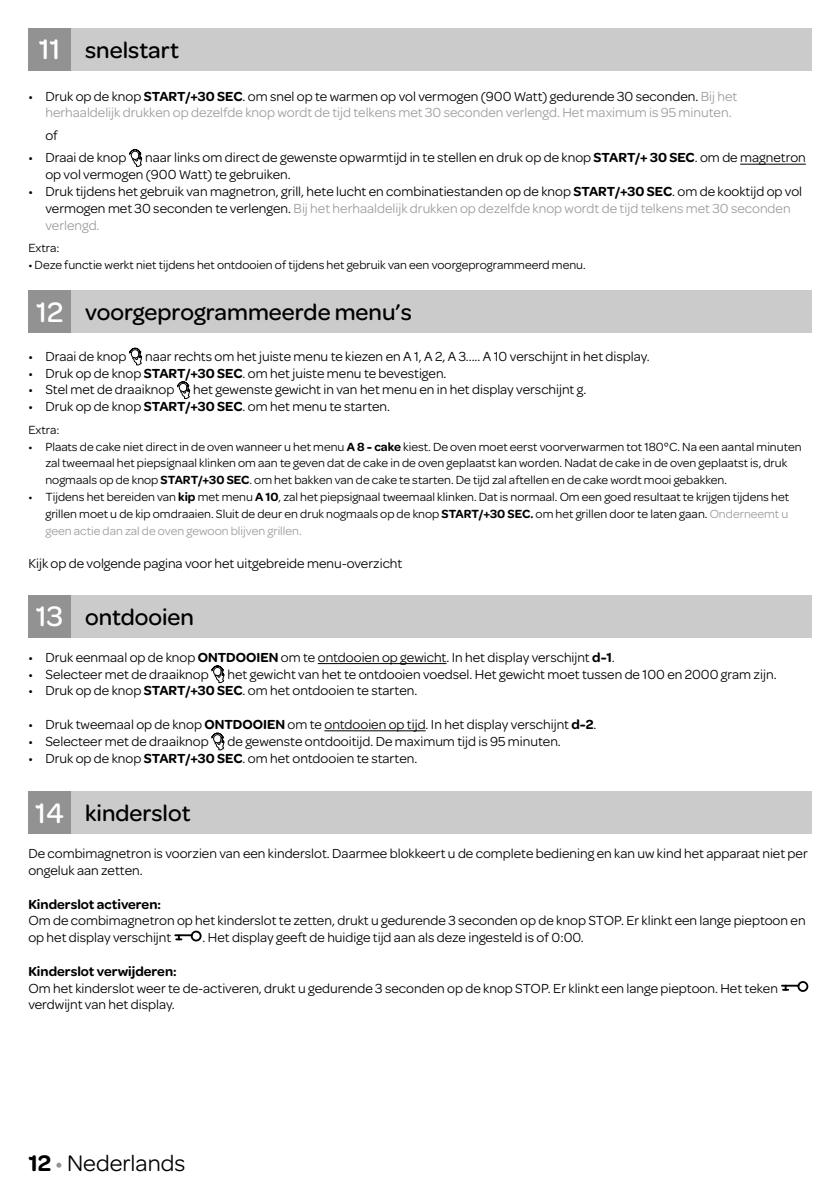
<style>
.page{position:relative;width:840px;height:1191px;background:#fff}
.page>*{position:absolute;margin:0;border:0;box-sizing:border-box;transform-origin:0 0}
.t1{font:500 24px "Omnes";color:#000}
.t2{font:24px "Omnes";color:#000}
.t3{font:14px/16.8px "Omnes";color:#000}
.t4{font:14px/16.8px "Omnes";color:#9d9d9c}
.t5{font:600 14px "Omnes";color:#000}
.t6{font:12.6px/16.8px "Omnes";color:#000}
.s1{font-size:30px;color:#fff}
.s2{color:#000}
.s3{font-weight:600;color:#000}
.s4{font-weight:600}
.s5{color:#9d9d9c}
.s6{color:#929292}
</style>
<div class="page">
<div style="left:57px;top:28px;width:754px;height:43px;background:#cbcbcb"></div>
<div style="left:28px;top:28px;width:43px;height:43px;background:#929292"></div>
<hr style="left:739px;top:164px;width:66px;height:1px;background:#000">
<svg style="left:129px;top:149px;width:13px;height:18px"></svg>
<div style="left:57px;top:291px;width:754px;height:42px;background:#cbcbcb"></div>
<div style="left:28px;top:291px;width:43px;height:42px;background:#929292"></div>
<svg style="left:129px;top:348px;width:13px;height:18px"></svg>
<svg style="left:177px;top:381px;width:13px;height:18px"></svg>
<div style="left:57px;top:595px;width:754px;height:43px;background:#cbcbcb"></div>
<div style="left:28px;top:595px;width:43px;height:43px;background:#929292"></div>
<hr style="left:317px;top:663px;width:129px;height:1px;background:#000">
<hr style="left:324px;top:730px;width:101px;height:1px;background:#000">
<svg style="left:211px;top:665px;width:13px;height:18px"></svg>
<svg style="left:211px;top:733px;width:13px;height:18px"></svg>
<div style="left:57px;top:791px;width:754px;height:43px;background:#cbcbcb"></div>
<div style="left:28px;top:791px;width:43px;height:43px;background:#929292"></div>
<svg style="left:174px;top:930px;width:28px;height:12px"></svg>
<svg style="left:781px;top:981px;width:27px;height:11px"></svg>
<h1 class="t1" style="left:39px;top:33px;width:142px"><span class="s1">11</span> snelstart</h1>
<p class="t4" style="left:45px;top:87px;width:693px;text-indent:-17px"><span class="s2">• Druk op de knop</span> <span class="s3">START/+30 SEC</span><span class="s2">. om snel op te warmen op vol vermogen (900 Watt) gedurende 30 seconden.</span> Bij het herhaaldelijk drukken op dezelfde knop wordt de tijd telkens met 30 seconden verlengd. Het maximum is 95 minuten.</p>
<p class="t3" style="left:45px;top:126px;width:14px">of</p>
<p class="t3" style="left:28px;top:148px;width:99px">• Draai de knop</p>
<p class="t3" style="left:45px;top:148px;width:761px;text-indent:100px">naar links om direct de gewenste opwarmtijd in te stellen en druk op de knop <span class="s4">START/+ 30 SEC</span>. om de magnetron op vol vermogen (900 Watt) te gebruiken.</p>
<p class="t3" style="left:45px;top:182px;width:757px;text-indent:-17px">• Druk tijdens het gebruik van magnetron, grill, hete lucht en combinatiestanden op de knop <span class="s4">START/+30 SEC</span>. om de kooktijd op vol vermogen met 30 seconden te verlengen. <span class="s5">Bij het herhaaldelijk drukken op dezelfde knop wordt de tijd telkens met 30 seconden verlengd.</span></p>
<p class="t6" style="left:28px;top:239px;width:33px">Extra:</p>
<p class="t6" style="left:28px;top:255px;width:558px">• Deze functie werkt niet tijdens het ontdooien of tijdens het gebruik van een voorgeprogrammeerd menu.</p>
<h1 class="t1" style="left:36px;top:296px;width:377px"><span class="s1">12</span> voorgeprogrammeerde menu’s</h1>
<p class="t3" style="left:28px;top:347px;width:99px">• Draai de knop</p>
<p class="t3" style="left:145px;top:347px;width:505px">naar rechts om het juiste menu te kiezen en A 1, A 2, A 3..... A 10 verschijnt in het display.</p>
<p class="t3" style="left:28px;top:364px;width:419px">• Druk op de knop <span class="s4">START/+30 SEC</span>. om het juiste menu te bevestigen.</p>
<p class="t3" style="left:28px;top:380px;width:147px">• Stel met de draaiknop</p>
<p class="t3" style="left:193px;top:380px;width:394px">het gewenste gewicht in van het menu en in het display verschijnt g.</p>
<p class="t3" style="left:28px;top:397px;width:363px">• Druk op de knop <span class="s4">START/+30 SEC</span>. om het menu te starten.</p>
<p class="t6" style="left:28px;top:420px;width:33px">Extra:</p>
<p class="t6" style="left:45px;top:437px;width:757px;text-indent:-17px">• Plaats de cake niet direct in de oven wanneer u het menu <span class="s4">A 8 - cake</span> kiest. De oven moet eerst voorverwarmen tot 180°C. Na een aantal minuten zal tweemaal het piepsignaal klinken om aan te geven dat de cake in de oven geplaatst kan worden. Nadat de cake in de oven geplaatst is, druk nogmaals op de knop <span class="s4">START/+30 SEC</span>. om het bakken van de cake te starten. De tijd zal aftellen en de cake wordt mooi gebakken.</p>
<p class="t6" style="left:45px;top:487px;width:744px;text-align:justify;text-indent:-17px">• Tijdens het bereiden van <span class="s4">kip</span> met menu <span class="s4">A 10</span>, zal het piepsignaal tweemaal klinken. Dat is normaal. Om een goed resultaat te krijgen tijdens het grillen moet u de kip omdraaien. Sluit de deur en druk nogmaals op de knop <span class="s4">START/+30 SEC.</span> om het grillen door te laten gaan. <span class="s5">Onderneemt u geen actie dan zal de oven gewoon blijven grillen.</span></p>
<p class="t3" style="left:28px;top:554px;width:375px">Kijk op de volgende pagina voor het uitgebreide menu-overzicht</p>
<h1 class="t1" style="left:36px;top:600px;width:159px"><span class="s1">13</span> ontdooien</h1>
<p class="t3" style="left:28px;top:648px;width:587px">• Druk eenmaal op de knop <span class="s4">ONTDOOIEN</span> om te ontdooien op gewicht. In het display verschijnt <span class="s4">d-1</span>.</p>
<p class="t3" style="left:28px;top:664px;width:182px">• Selecteer met de draaiknop</p>
<p class="t3" style="left:227px;top:664px;width:550px">het gewicht van het te ontdooien voedsel. Het gewicht moet tussen de 100 en 2000 gram zijn.</p>
<p class="t3" style="left:28px;top:681px;width:390px">• Druk op de knop <span class="s4">START/+30 SEC</span>. om het ontdooien te starten.</p>
<p class="t3" style="left:28px;top:715px;width:569px">• Druk tweemaal op de knop <span class="s4">ONTDOOIEN</span> om te ontdooien op tijd. In het display verschijnt <span class="s4">d-2</span>.</p>
<p class="t3" style="left:28px;top:732px;width:182px">• Selecteer met de draaiknop</p>
<p class="t3" style="left:227px;top:732px;width:335px">de gewenste ontdooitijd. De maximum tijd is 95 minuten.</p>
<p class="t3" style="left:28px;top:748px;width:390px">• Druk op de knop <span class="s4">START/+30 SEC</span>. om het ontdooien te starten.</p>
<h1 class="t1" style="left:35px;top:796px;width:157px"><span class="s1">14</span> kinderslot</h1>
<p class="t3" style="left:28px;top:844px;width:780px">De combimagnetron is voorzien van een kinderslot. Daarmee blokkeert u de complete bediening en kan uw kind het apparaat niet per ongeluk aan zetten.</p>
<p class="t5" style="left:28px;top:894px;width:134px">Kinderslot activeren:</p>
<p class="t3" style="left:28px;top:911px;width:778px">Om de combimagnetron op het kinderslot te zetten, drukt u gedurende 3 seconden op de knop STOP. Er klinkt een lange pieptoon en op het display verschijnt</p>
<p class="t3" style="left:202px;top:928px;width:382px">. Het display geeft de huidige tijd aan als deze ingesteld is of 0:00.</p>
<p class="t5" style="left:28px;top:961px;width:150px">Kinderslot verwijderen:</p>
<p class="t3" style="left:28px;top:978px;width:750px">Om het kinderslot weer te de-activeren, drukt u gedurende 3 seconden op de knop STOP. Er klinkt een lange pieptoon. Het teken verdwijnt van het display.</p>
<h1 class="t2" style="left:28px;top:1146px;width:158px"><span class="s4">12</span> <span class="s6">•</span> Nederlands</h1>
</div>
